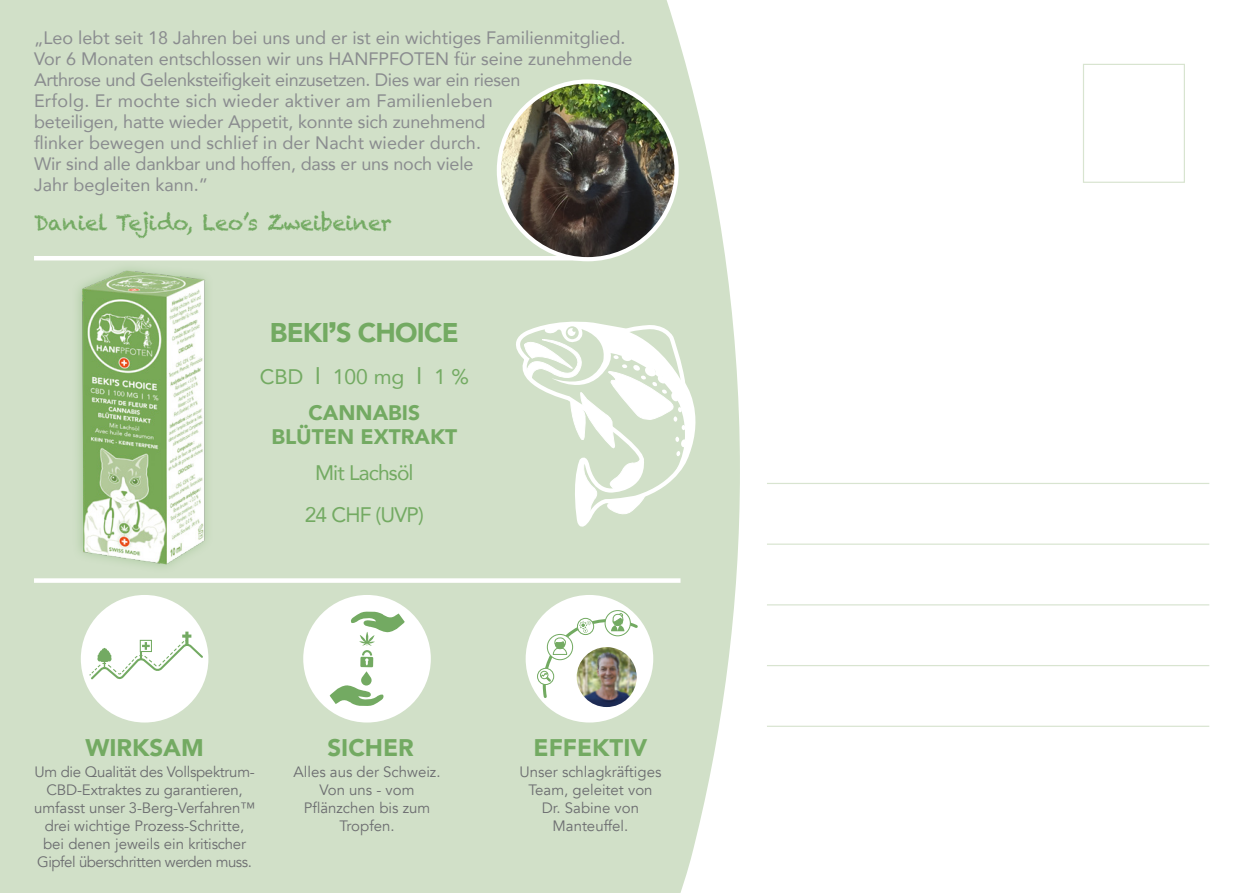
<style>
.page{position:relative;width:1259px;height:893px;background:#fff}
.page>*{position:absolute;margin:0;border:0;box-sizing:border-box;transform-origin:0 0}
.t1{font:900 27px "Avenir";letter-spacing:-.03em;color:#73aa62}
.t2{font:900 24px "Avenir";color:#73aa62}
.t3{font:21px/36px "Avenir";letter-spacing:-.04em;color:#73aa62;text-align:center}
.t4{font:21px "Chalkduster";letter-spacing:-.02em;color:#73aa62}
.t5{font:900 21px "Avenir";color:#73aa62}
.t6{font:18px/21px "Avenir";color:#8a8c8f}
.t7{font:15px/18px "Avenir";color:#6c6d70;text-align:center}
.s1{font-family:"Arial"}
.s2{font-size:24px}
.s3{font-weight:900}
</style>
<div class="page">
<div style="left:0;top:0;width:740px;height:893px;background:#d1e0c8"></div>
<div style="left:1083px;top:64px;width:102px;height:119px;border:1px solid #d8e4d0"></div>
<hr style="left:767px;top:483px;width:442px;height:1px;background:#d8e4d0">
<hr style="left:767px;top:544px;width:442px;height:1px;background:#d8e4d0">
<hr style="left:767px;top:604px;width:442px;height:1px;background:#d8e4d0">
<hr style="left:767px;top:665px;width:442px;height:1px;background:#d8e4d0">
<hr style="left:767px;top:726px;width:442px;height:1px;background:#d8e4d0">
<div style="left:81px;top:595px;width:127px;height:127px;background:#fff;border-radius:50%"></div>
<svg style="left:89px;top:632px;width:116px;height:49px"></svg>
<div style="left:303px;top:595px;width:128px;height:127px;background:#fff;border-radius:50%"></div>
<svg style="left:330px;top:612px;width:75px;height:94px"></svg>
<div style="left:525px;top:595px;width:128px;height:127px;background:#fff;border-radius:50%"></div>
<div style="left:537px;top:668px;width:17px;height:17px;border:1px solid #73aa62;border-radius:50%"></div>
<div style="left:604px;top:610px;width:27px;height:26px;border:1px solid #73aa62;border-radius:50%"></div>
<svg style="left:540px;top:613px;width:100px;height:87px"></svg>
<img style="left:577px;top:647px;width:59px;height:60px;border-radius:30px">
<div style="left:34px;top:578px;width:646px;height:5px;background:#fff"></div>
<img style="left:65px;top:262px;width:161px;height:311px">
<hr style="left:34px;top:256px;width:555px;height:4px;background:#fff">
<img style="left:499px;top:82px;width:177px;height:177px;border-radius:89px">
<div style="left:497px;top:79px;width:181px;height:182px;border:4px solid #fff;border-radius:50%"></div>
<svg style="left:507px;top:320px;width:196px;height:212px"></svg>
<div style="left:681px;top:439px;width:6px;height:8px;background:#fff;border-radius:50%"></div>
<p class="t6" style="left:34px;top:26px;width:600px">„Leo lebt seit 18 Jahren bei uns und er ist ein wichtiges Familienmitglied.<br>Vor 6 Monaten entschlossen wir uns HANFPFOTEN für seine zunehmende Arthrose und Gelenksteifigkeit einzusetzen. Dies war ein riesen<br>Erfolg. Er mochte sich wieder aktiver am Familienleben<br>beteiligen, hatte wieder Appetit, konnte sich zunehmend<br>flinker bewegen und schlief in der Nacht wieder durch.<br>Wir sind alle dankbar und hoffen, dass er uns noch viele<br>Jahr begleiten kann.”</p>
<p class="t4" style="left:34px;top:210px;width:359px">Daniel Tejido, Leo’s Zweibeiner</p>
<h1 class="t1" style="left:270px;top:309px;width:190px">BEKI<span class="s1">’</span>S CHOICE</h1>
<p class="t3" style="left:260px;top:358px;width:211px">CBD <span class="s2">I</span> 100 mg <span class="s2">I</span> 1 %<br><span class="s3">CANNABIS</span></p>
<p class="t5" style="left:271px;top:418px;width:187px">BLÜTEN EXTRAKT</p>
<p class="t3" style="left:305px;top:451px;width:121px;line-height:42px">Mit Lachsöl<br>24 CHF (UVP)</p>
<h2 class="t2" style="left:85px;top:727px;width:120px">WIRKSAM</h2>
<p class="t7" style="left:34px;top:763px;width:223px">Um die Qualität des Vollspektrum-CBD-Extraktes zu garantieren, umfasst unser 3-Berg-Verfahren™ drei wichtige Prozess-Schritte, bei denen jeweils ein kritischer Gipfel überschritten werden muss.</p>
<h2 class="t2" style="left:327px;top:727px;width:88px">SICHER</h2>
<p class="t7" style="left:293px;top:763px;width:148px">Alles aus der Schweiz.<br>Von uns - vom<br>Pflänzchen bis zum<br>Tropfen.</p>
<h2 class="t2" style="left:533px;top:727px;width:115px">EFFEKTIV</h2>
<p class="t7" style="left:519px;top:763px;width:143px">Unser schlagkräftiges<br>Team, geleitet von<br>Dr. Sabine von<br>Manteuffel.</p>
</div>
